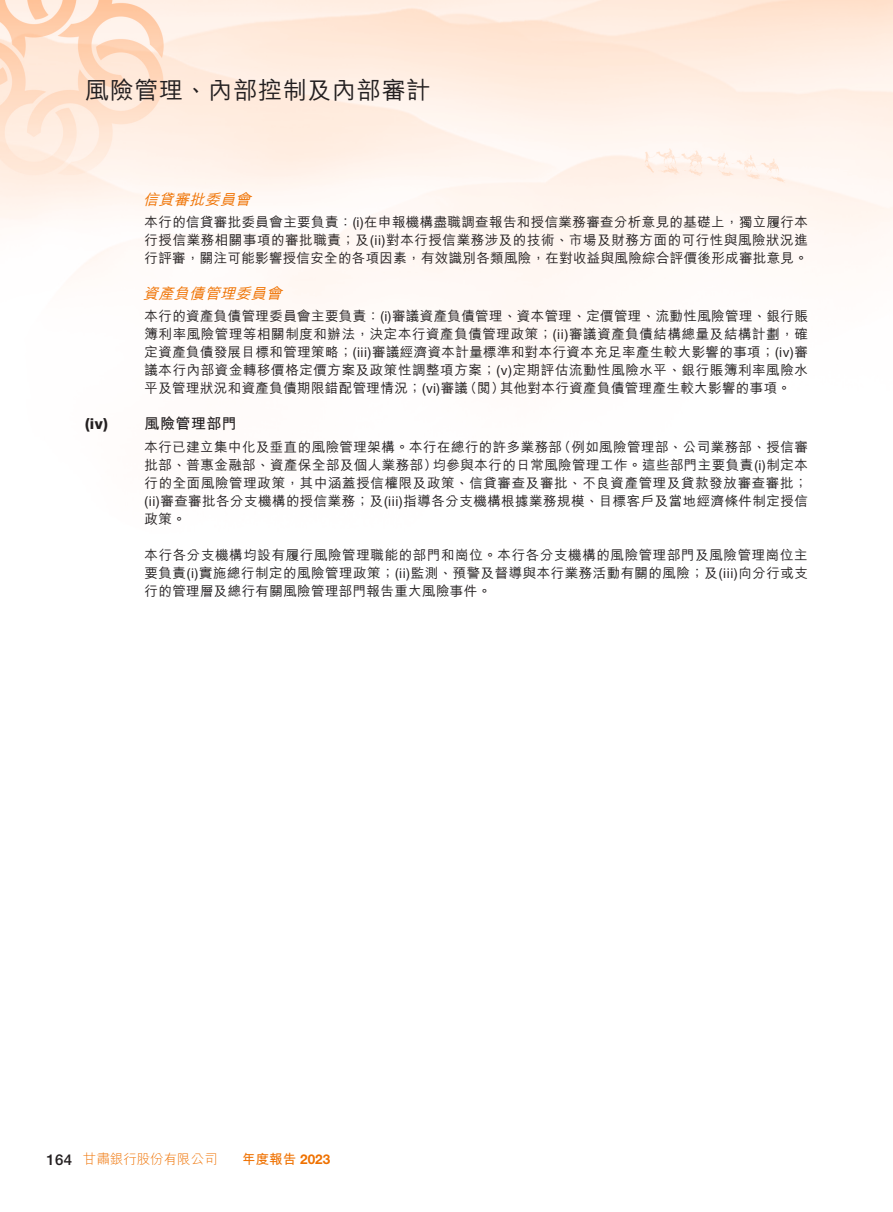
<style>
.page{position:relative;width:893px;height:1212px;background:#fff}
.page>*{position:absolute;margin:0;border:0;box-sizing:border-box;transform-origin:0 0}
.t1{font:500 24px "M Hei HK";letter-spacing:.03em;color:#231f20}
.t2{font:italic 500 15px "M Hei HK";color:#ef7100}
.t3{font:700 15px "M Hei HK";letter-spacing:.03em;color:#231f20}
.t4{font:800 15px "Helvetica Neue LT Std";color:#231f20}
.t5{font:500 13.5px/18px "M Hei HK";letter-spacing:.03em;color:#231f20;text-align:justify}
.t6{font:300 13.5px "M Hei HK";color:#ef7100}
.t7{font:700 13.5px "M Hei HK";color:#ef7100}
.s1{font-family:"Helvetica Neue LT Std";font-weight:400}
.s2{font-family:"Helvetica Neue LT Std";font-weight:500;font-size:15px;color:#231f20}
.s3{font-family:"Helvetica Neue LT Std"}
</style>
<div class="page">
<img style="left:0;top:0;width:893px;height:336px">
<h1 class="t1" style="left:85px;top:73px;width:347px">風險管理、內部控制及內部審計</h1>
<p class="t2" style="left:143px;top:188px;width:114px">信貸審批委員會</p>
<p class="t5" style="left:145px;top:212px;width:665px">本行的信貸審批委員會主要負責：<span class="s1">(i)</span>在申報機構盡職調查報告和授信業務審查分析意見的基礎上，獨立履行本行授信業務相關事項的審批職責；及<span class="s1">(ii)</span>對本行授信業務涉及的技術、市場及財務方面的可行性與風險狀況進行評審，關注可能影響授信安全的各項因素，有效識別各類風險，在對收益與風險綜合評價後形成審批意見。</p>
<p class="t2" style="left:143px;top:283px;width:145px">資產負債管理委員會</p>
<p class="t5" style="left:145px;top:306px;width:665px">本行的資產負債管理委員會主要負責：<span class="s1">(i)</span>審議資產負債管理、資本管理、定價管理、流動性風險管理、銀行賬簿利率風險管理等相關制度和辦法，決定本行資產負債管理政策；<span class="s1">(ii)</span>審議資產負債結構總量及結構計劃，確定資產負債發展目標和管理策略；<span class="s1">(iii)</span>審議經濟資本計量標準和對本行資本充足率產生較大影響的事項；<span class="s1">(iv)</span>審議本行內部資金轉移價格定價方案及政策性調整項方案；<span class="s1">(v)</span>定期評估流動性風險水平、銀行賬簿利率風險水平及管理狀況和資產負債期限錯配管理情況；<span class="s1">(vi)</span>審議（閱）其他對本行資產負債管理產生較大影響的事項。</p>
<p class="t4" style="left:85px;top:415px;width:24px">(iv)</p>
<p class="t3" style="left:145px;top:413px;width:94px">風險管理部門</p>
<p class="t5" style="left:145px;top:436px;width:665px">本行已建立集中化及垂直的風險管理架構。本行在總行的許多業務部（例如風險管理部、公司業務部、授信審批部、普惠金融部、資產保全部及個人業務部）均參與本行的日常風險管理工作。這些部門主要負責<span class="s1">(i)</span>制定本行的全面風險管理政策，其中涵蓋授信權限及政策、信貸審查及審批、不良資產管理及貸款發放審查審批；<span class="s1">(ii)</span>審查審批各分支機構的授信業務；及<span class="s1">(iii)</span>指導各分支機構根據業務規模、目標客戶及當地經濟條件制定授信政策。</p>
<p class="t5" style="left:145px;top:544px;width:665px">本行各分支機構均設有履行風險管理職能的部門和崗位。本行各分支機構的風險管理部門及風險管理崗位主要負責<span class="s1">(i)</span>實施總行制定的風險管理政策；<span class="s1">(ii)</span>監測、預警及督導與本行業務活動有關的風險；及<span class="s1">(iii)</span>向分行或支行的管理層及總行有關風險管理部門報告重大風險事件。</p>
<p class="t6" style="left:46px;top:1152px;width:173px"><span class="s2">164</span> 甘肅銀行股份有限公司</p>
<p class="t7" style="left:242px;top:1149px;width:89px">年度報告 <span class="s3">2023</span></p>
</div>
